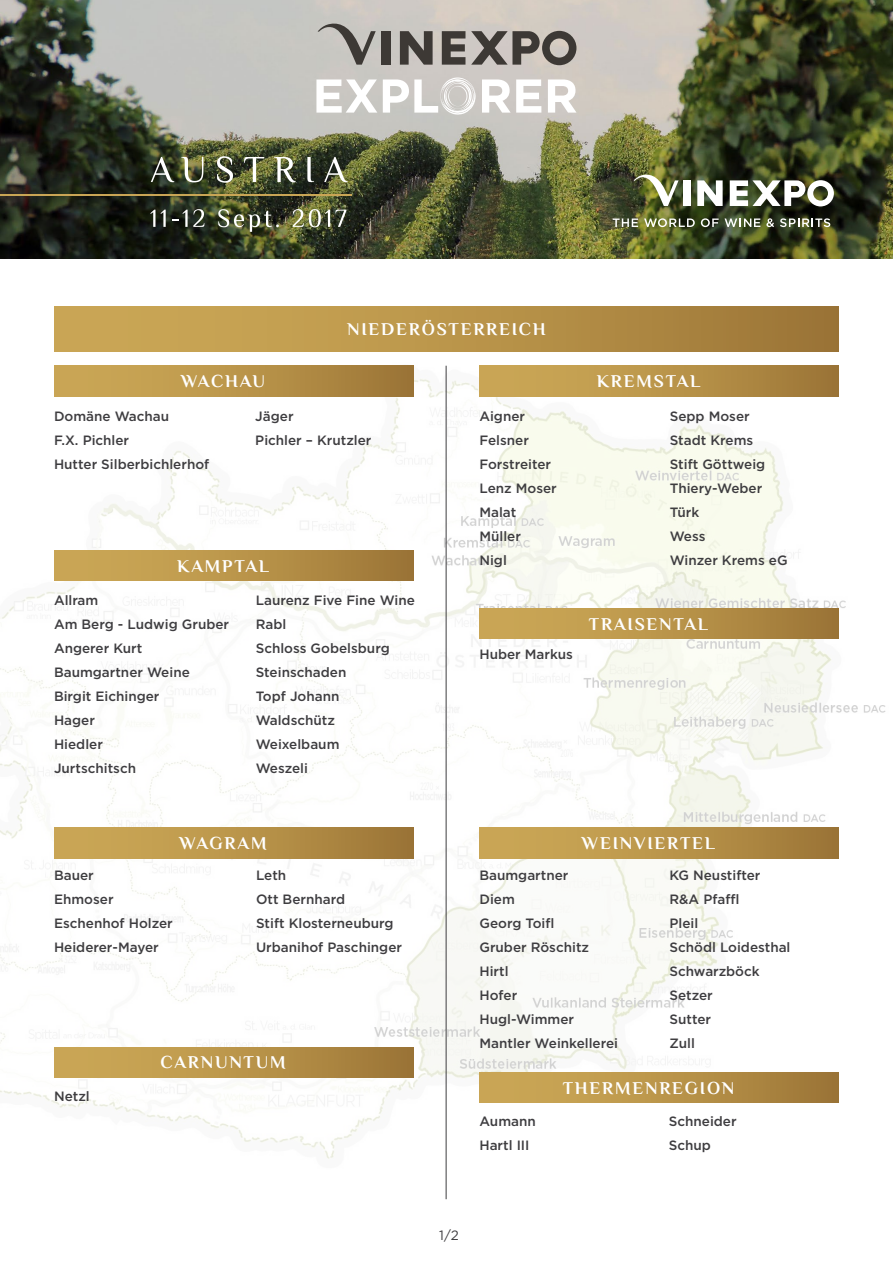
<style>
.page{position:relative;width:893px;height:1263px;background:#fff}
.page>*{position:absolute;margin:0;border:0;box-sizing:border-box;transform-origin:0 0}
.t1{font:700 18px "Philosopher";letter-spacing:.1em;color:#fff}
.t2{font:500 13.5px/24px "Gotham";color:#3e3d40}
.t3{font:13.5px "Gotham";color:#3e3d40}
</style>
<div class="page">
<img style="left:0;top:351px;width:886px;height:832px">
<img style="left:0;top:0;width:893px;height:258px">
<svg style="left:697px;top:180px;width:26px;height:26px"></svg>
<div style="left:683px;top:180px;width:7px;height:26px;background:#fff"></div>
<svg style="left:730px;top:180px;width:104px;height:26px"></svg>
<svg style="left:634px;top:173px;width:45px;height:33px"></svg>
<svg style="left:613px;top:218px;width:25px;height:9px"></svg>
<svg style="left:644px;top:218px;width:51px;height:9px"></svg>
<svg style="left:701px;top:218px;width:59px;height:9px"></svg>
<svg style="left:766px;top:218px;width:8px;height:9px"></svg>
<svg style="left:780px;top:218px;width:50px;height:9px"></svg>
<svg style="left:150px;top:210px;width:5px;height:17px"></svg>
<svg style="left:161px;top:210px;width:5px;height:17px"></svg>
<svg style="left:172px;top:209px;width:32px;height:18px"></svg>
<svg style="left:218px;top:209px;width:61px;height:23px"></svg>
<svg style="left:293px;top:209px;width:53px;height:18px"></svg>
<svg style="left:151px;top:157px;width:23px;height:25px"></svg>
<svg style="left:181px;top:157px;width:22px;height:25px"></svg>
<svg style="left:217px;top:156px;width:16px;height:27px"></svg>
<svg style="left:244px;top:157px;width:20px;height:25px"></svg>
<svg style="left:274px;top:157px;width:22px;height:25px"></svg>
<svg style="left:307px;top:157px;width:7px;height:25px"></svg>
<svg style="left:324px;top:157px;width:24px;height:25px"></svg>
<hr style="left:0;top:194px;width:351px;height:1px;background:#c9a555">
<div style="left:54px;top:307px;width:785px;height:44px;background:linear-gradient(to right,#d1ad5a,#9f7839)"></div>
<div style="left:54px;top:366px;width:360px;height:30px;background:linear-gradient(to right,#d1ad5a,#9f7939)"></div>
<div style="left:54px;top:550px;width:360px;height:30px;background:linear-gradient(to right,#d1ad5a,#9f7939)"></div>
<div style="left:54px;top:828px;width:360px;height:30px;background:linear-gradient(to right,#d1ad5a,#9f7939)"></div>
<div style="left:54px;top:1047px;width:360px;height:30px;background:linear-gradient(to right,#d1ad5a,#9f7939)"></div>
<div style="left:479px;top:366px;width:360px;height:30px;background:linear-gradient(to right,#d1ad5a,#9f7939)"></div>
<div style="left:479px;top:608px;width:360px;height:31px;background:linear-gradient(to right,#d1ad5a,#9f7939)"></div>
<div style="left:479px;top:828px;width:360px;height:30px;background:linear-gradient(to right,#d1ad5a,#9f7939)"></div>
<div style="left:479px;top:1072px;width:360px;height:31px;background:linear-gradient(to right,#d1ad5a,#9f7939)"></div>
<hr style="left:446px;top:366px;width:1px;height:833px;background:#3e3d40">
<svg style="left:400px;top:31px;width:33px;height:34px"></svg>
<div style="left:381px;top:31px;width:9px;height:34px;background:#3d3935"></div>
<svg style="left:442px;top:31px;width:23px;height:34px"></svg>
<svg style="left:471px;top:31px;width:105px;height:34px;background:#847e79"></svg>
<svg style="left:318px;top:22px;width:58px;height:43px;background:#a8a6a1"></svg>
<svg style="left:316px;top:79px;width:61px;height:34px"></svg>
<svg style="left:482px;top:79px;width:59px;height:34px"></svg>
<svg style="left:548px;top:79px;width:28px;height:34px"></svg>
<svg style="left:383px;top:77px;width:92px;height:38px"></svg>
<h1 class="t1" style="left:181px;top:372px;width:86px">WACHAU</h1>
<h1 class="t1" style="left:347px;top:320px;width:200px">NIEDERÖSTERREICH</h1>
<p class="t2" style="left:54px;top:404px;width:157px">Domäne Wachau<br>F.X. Pichler<br>Hutter Silberbichlerhof</p>
<p class="t2" style="left:255px;top:404px;width:118px">Jäger<br>Pichler – Krutzler</p>
<p class="t2" style="left:479px;top:404px;width:79px">Aigner<br>Felsner<br>Forstreiter<br>Lenz Moser<br>Malat<br>Müller<br>Nigl</p>
<h1 class="t1" style="left:177px;top:556px;width:93px">KAMPTAL</h1>
<p class="t2" style="left:54px;top:588px;width:177px">Allram<br>Am Berg - Ludwig Gruber<br>Angerer Kurt<br>Baumgartner Weine<br>Birgit Eichinger<br>Hager<br>Hiedler<br>Jurtschitsch</p>
<p class="t2" style="left:256px;top:588px;width:161px">Laurenz Five Fine Wine<br>Rabl<br>Schloss Gobelsburg<br>Steinschaden<br>Topf Johann<br>Waldschütz<br>Weixelbaum<br>Weszeli</p>
<p class="t2" style="left:479px;top:642px;width:95px">Huber Markus</p>
<h1 class="t1" style="left:597px;top:372px;width:105px">KREMSTAL</h1>
<p class="t2" style="left:670px;top:404px;width:119px">Sepp Moser<br>Stadt Krems<br>Stift Göttweig<br>Thiery-Weber<br>Türk<br>Wess<br>Winzer Krems eG</p>
<h1 class="t1" style="left:589px;top:614px;width:121px">TRAISENTAL</h1>
<h1 class="t1" style="left:180px;top:833px;width:89px">WAGRAM</h1>
<h1 class="t1" style="left:582px;top:833px;width:135px">WEINVIERTEL</h1>
<p class="t2" style="left:54px;top:863px;width:120px">Bauer<br>Ehmoser<br>Eschenhof Holzer<br>Heiderer-Mayer</p>
<p class="t2" style="left:256px;top:863px;width:148px">Leth<br>Ott Bernhard<br>Stift Klosterneuburg<br>Urbanihof Paschinger</p>
<p class="t2" style="left:669px;top:863px;width:123px">KG Neustifter<br>R&amp;A Pfaffl<br>Pleil<br>Schödl Loidesthal<br>Schwarzböck<br>Setzer<br>Sutter<br>Zull</p>
<p class="t2" style="left:479px;top:863px;width:140px">Baumgartner<br>Diem<br>Georg Toifl<br>Gruber Röschitz<br>Hirtl<br>Hofer<br>Hugl-Wimmer<br>Mantler Weinkellerei</p>
<p class="t2" style="left:54px;top:1083px;width:37px">Netzl</p>
<h1 class="t1" style="left:160px;top:1053px;width:127px">CARNUNTUM</h1>
<p class="t2" style="left:479px;top:1109px;width:58px">Aumann<br>Hartl III</p>
<h1 class="t1" style="left:563px;top:1078px;width:173px">THERMENREGION</h1>
<p class="t2" style="left:669px;top:1109px;width:69px">Schneider<br>Schup</p>
<p class="t3" style="left:439px;top:1226px;width:21px">1/2</p>
</div>
